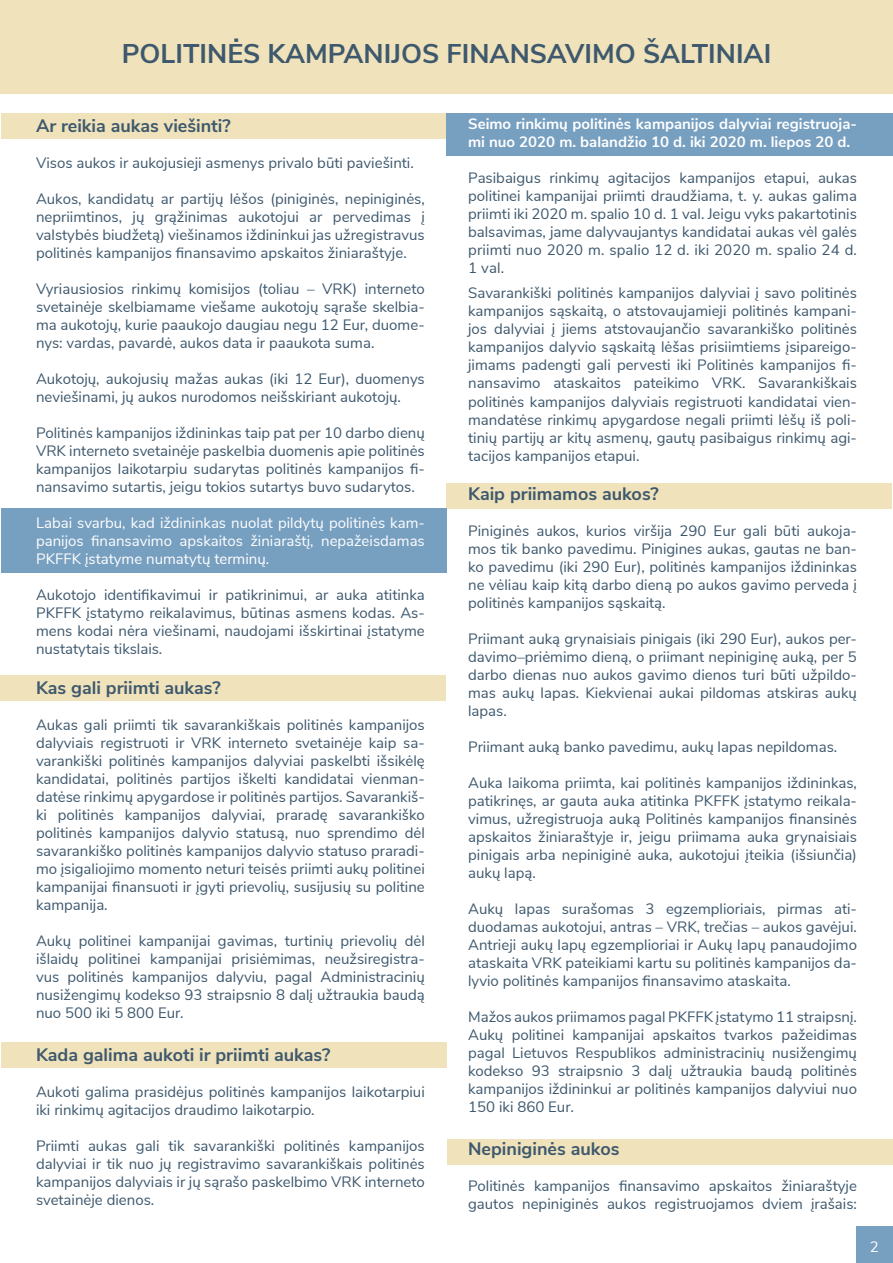
<style>
.page{position:relative;width:893px;height:1263px;background:#fff}
.page>*{position:absolute;margin:0;border:0;box-sizing:border-box;transform-origin:0 0}
.t1{font:700 27px "Nunito Sans";color:#3e586d}
.t2{font:700 18px "Nunito Sans";color:#3e586d}
.t3{font:15px/18px "Nunito Sans";color:#3e586d;text-align:justify}
.t4{font:15px/18px "Nunito Sans";color:#fff;text-align:justify}
.t5{font:700 15px/18px "Nunito Sans";color:#fff}
</style>
<div class="page">
<div style="left:0;top:0;width:893px;height:93px;background:#f0e3bb"></div>
<div style="left:1px;top:114px;width:445px;height:25px;background:#f0e3bb"></div>
<div style="left:0;top:675px;width:446px;height:26px;background:#f0e3bb"></div>
<div style="left:446px;top:483px;width:446px;height:25px;background:#f0e3bb"></div>
<div style="left:447px;top:1139px;width:446px;height:25px;background:#f0e3bb"></div>
<div style="left:1px;top:1043px;width:445px;height:25px;background:#f0e3bb"></div>
<div style="left:1px;top:509px;width:445px;height:64px;background:#779fc0"></div>
<div style="left:446px;top:114px;width:447px;height:42px;background:#779fc0"></div>
<div style="left:857px;top:1227px;width:36px;height:36px;background:#779fc0"></div>
<p class="t1" style="left:122px;top:34px;width:651px">POLITINĖS KAMPANIJOS FINANSAVIMO ŠALTINIAI</p>
<p class="t2" style="left:36px;top:113px;width:196px">Ar reikia aukas viešinti?</p>
<p class="t3" style="left:36px;top:153px;width:379px">Visos aukos ir aukojusieji asmenys privalo būti paviešinti.</p>
<p class="t3" style="left:36px;top:189px;width:390px">Aukos, kandidatų ar partijų lėšos (piniginės, nepiniginės, nepriimtinos, jų grąžinimas aukotojui ar pervedimas į valstybės biudžetą) viešinamos iždininkui jas užregistravus politinės kampanijos finansavimo apskaitos žiniaraštyje.</p>
<p class="t3" style="left:36px;top:279px;width:390px">Vyriausiosios rinkimų komisijos (toliau – VRK) interneto svetainėje skelbiamame viešame aukotojų sąraše skelbia&shy;ma aukotojų, kurie paaukojo daugiau negu 12 Eur, duome&shy;nys: vardas, pavardė, aukos data ir paaukota suma.</p>
<p class="t3" style="left:36px;top:369px;width:390px">Aukotojų, aukojusių mažas aukas (iki 12 Eur), duomenys neviešinami, jų aukos nurodomos neišskiriant aukotojų.</p>
<p class="t3" style="left:36px;top:423px;width:390px">Politinės kampanijos iždininkas taip pat per 10 darbo dienų VRK interneto svetainėje paskelbia duomenis apie politinės kampanijos laikotarpiu sudarytas politinės kampanijos fi&shy;nansavimo sutartis, jeigu tokios sutartys buvo sudarytos.</p>
<p class="t4" style="left:36px;top:513px;width:390px">Labai svarbu, kad iždininkas nuolat pildytų politinės kam&shy;panijos finansavimo apskaitos žiniaraštį, nepažeisdamas PKFFK įstatyme numatytų terminų.</p>
<p class="t3" style="left:36px;top:585px;width:390px">Aukotojo identifikavimui ir patikrinimui, ar auka atitinka PKFFK įstatymo reikalavimus, būtinas asmens kodas. As&shy;mens kodai nėra viešinami, naudojami išskirtinai įstatyme nustatytais tikslais.</p>
<p class="t2" style="left:36px;top:674px;width:186px">Kas gali priimti aukas?</p>
<p class="t3" style="left:36px;top:714px;width:390px">Aukas gali priimti tik savarankiškais politinės kampanijos dalyviais registruoti ir VRK interneto svetainėje kaip sa&shy;varankiški politinės kampanijos dalyviai paskelbti išsikėlę kandidatai, politinės partijos iškelti kandidatai vienman&shy;datėse rinkimų apygardose ir politinės partijos. Savarankiš&shy;ki politinės kampanijos dalyviai, praradę savarankiško politinės kampanijos dalyvio statusą, nuo sprendimo dėl savarankiško politinės kampanijos dalyvio statuso praradi&shy;mo įsigaliojimo momento neturi teisės priimti aukų politinei kampanijai finansuoti ir įgyti prievolių, susijusių su politine kampanija.</p>
<p class="t3" style="left:36px;top:930px;width:390px">Aukų politinei kampanijai gavimas, turtinių prievolių dėl išlaidų politinei kampanijai prisiėmimas, neužsiregistra&shy;vus politinės kampanijos dalyviu, pagal Administracinių nusižengimų kodekso 93 straipsnio 8 dalį užtraukia baudą nuo 500 iki 5 800 Eur.</p>
<p class="t2" style="left:36px;top:1041px;width:296px">Kada galima aukoti ir priimti aukas?</p>
<p class="t3" style="left:36px;top:1082px;width:390px">Aukoti galima prasidėjus politinės kampanijos laikotarpiui iki rinkimų agitacijos draudimo laikotarpio.</p>
<p class="t3" style="left:36px;top:1136px;width:390px">Priimti aukas gali tik savarankiški politinės kampanijos dalyviai ir tik nuo jų registravimo savarankiškais politinės kampanijos dalyviais ir jų sąrašo paskelbimo VRK interneto svetainėje dienos.</p>
<p class="t5" style="left:468px;top:114px;width:390px">Seimo rinkimų politinės kampanijos dalyviai registruoja&shy;mi nuo 2020 m. balandžio 10 d. iki 2020 m. liepos 20 d.</p>
<p class="t3" style="left:468px;top:168px;width:390px">Pasibaigus rinkimų agitacijos kampanijos etapui, aukas politinei kampanijai priimti draudžiama, t. y. aukas galima priimti iki 2020 m. spalio 10 d. 1 val. Jeigu vyks pakartotinis balsavimas, jame dalyvaujantys kandidatai aukas vėl galės priimti nuo 2020 m. spalio 12 d. iki 2020 m. spalio 24 d.<br>1 val.</p>
<p class="t3" style="left:468px;top:283px;width:390px">Savarankiški politinės kampanijos dalyviai į savo politinės kampanijos sąskaitą, o atstovaujamieji politinės kampani&shy;jos dalyviai į jiems atstovaujančio savarankiško politinės kampanijos dalyvio sąskaitą lėšas prisiimtiems įsipareigo&shy;jimams padengti gali pervesti iki Politinės kampanijos fi&shy;nansavimo ataskaitos pateikimo VRK. Savarankiškais politinės kampanijos dalyviais registruoti kandidatai vien&shy;mandatėse rinkimų apygardose negali priimti lėšų iš poli&shy;tinių partijų ar kitų asmenų, gautų pasibaigus rinkimų agi&shy;tacijos kampanijos etapui.</p>
<p class="t2" style="left:468px;top:481px;width:192px">Kaip priimamos aukos?</p>
<p class="t3" style="left:468px;top:521px;width:390px">Piniginės aukos, kurios viršija 290 Eur gali būti aukoja&shy;mos tik banko pavedimu. Pinigines aukas, gautas ne ban&shy;ko pavedimu (iki 290 Eur), politinės kampanijos iždininkas ne vėliau kaip kitą darbo dieną po aukos gavimo perveda į politinės kampanijos sąskaitą.</p>
<p class="t3" style="left:468px;top:629px;width:390px">Priimant auką grynaisiais pinigais (iki 290 Eur), aukos per&shy;davimo–priėmimo dieną, o priimant nepiniginę auką, per 5 darbo dienas nuo aukos gavimo dienos turi būti užpildo&shy;mas aukų lapas. Kiekvienai aukai pildomas atskiras aukų lapas.</p>
<p class="t3" style="left:468px;top:737px;width:371px">Priimant auką banko pavedimu, aukų lapas nepildomas.</p>
<p class="t3" style="left:468px;top:773px;width:390px">Auka laikoma priimta, kai politinės kampanijos iždininkas, patikrinęs, ar gauta auka atitinka PKFFK įstatymo reikala&shy;vimus, užregistruoja auką Politinės kampanijos finansinės apskaitos žiniaraštyje ir, jeigu priimama auka grynaisiais pinigais arba nepiniginė auka, aukotojui įteikia (išsiunčia) aukų lapą.</p>
<p class="t3" style="left:468px;top:899px;width:390px">Aukų lapas surašomas 3 egzemplioriais, pirmas ati&shy;duodamas aukotojui, antras – VRK, trečias – aukos gavėjui.<br>Antrieji aukų lapų egzemplioriai ir Aukų lapų panaudojimo ataskaita VRK pateikiami kartu su politinės kampanijos da&shy;lyvio politinės kampanijos finansavimo ataskaita.</p>
<p class="t3" style="left:468px;top:1007px;width:390px">Mažos aukos priimamos pagal PKFFK įstatymo 11 straipsnį.</p>
<p class="t3" style="left:468px;top:1025px;width:390px">Aukų politinei kampanijai apskaitos tvarkos pažeidimas pagal Lietuvos Respublikos administracinių nusižengimų kodekso 93 straipsnio 3 dalį užtraukia baudą politinės kampanijos iždininkui ar politinės kampanijos dalyviui nuo 150 iki 860 Eur.</p>
<p class="t2" style="left:468px;top:1136px;width:153px">Nepiniginės aukos</p>
<p class="t3" style="left:468px;top:1176px;width:390px">Politinės kampanijos finansavimo apskaitos žiniaraštyje gautos nepiniginės aukos registruojamos dviem įrašais:</p>
<p class="t4" style="left:870px;top:1236px;width:10px">2</p>
</div>
